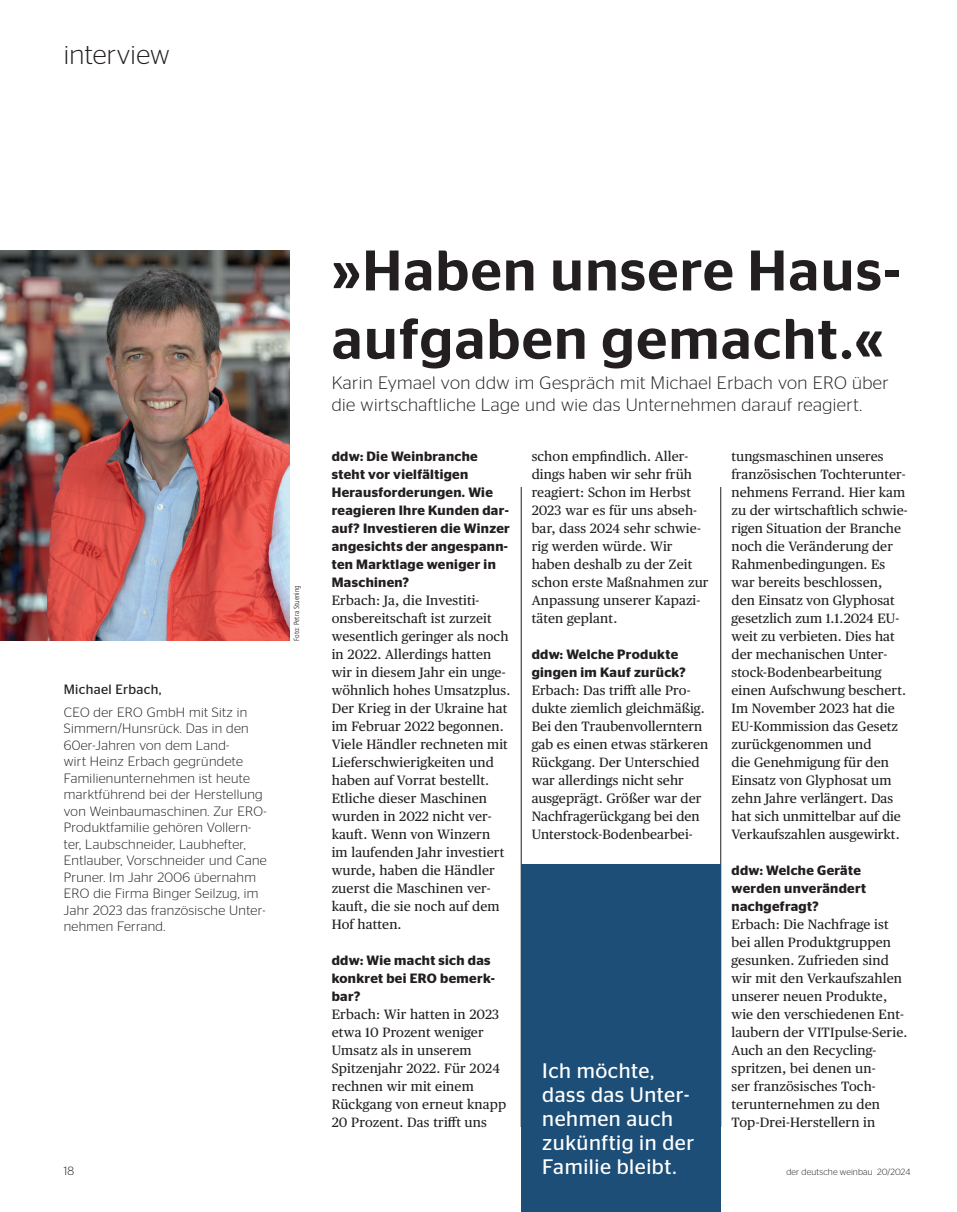
<style>
.page{position:relative;width:957px;height:1212px;background:#fff}
.page>*{position:absolute;margin:0;border:0;box-sizing:border-box;transform-origin:0 0}
.head_2____medium____56{font:500 57px/68.4px "Stag Sans";letter-spacing:.025em;color:#231f20}
.t1{font:300 27px "Stag Sans";letter-spacing:.01em;color:#231f20}
.teaser{font:21px/24px "Stag Sans";letter-spacing:.025em;color:#fff}
.subhead{font:300 18px/22.5px "Stag Sans";letter-spacing:.025em;color:#231f20}
.antwort{font:13.5px/18px "Publico Text";letter-spacing:.01em;color:#231f20}
.zusatzinfo____text_ohne_linie{font:300 13.5px/16.5px "Stag Sans";letter-spacing:.025em;color:#231f20}
.frage{font:600 13.5px/18px "Stag Sans";letter-spacing:.025em;color:#231f20}
.zusatzinfo____text_ohne_linie-2{font:13.5px "Stag Sans";letter-spacing:.025em;color:#231f20}
.t2{font:300 12px "Stag Sans";color:#231f20}
.t3{font:300 9px "Stag Sans";letter-spacing:.015em;color:#231f20}
.fotohinweis____positiv{font:300 condensed 7.5px "Frutiger LT Pro";color:#231f20}
</style>
<div class="page">
<img style="left:0;top:251px;width:289px;height:390px">
<hr style="left:521px;top:487px;width:1px;height:640px;background:#231f20">
<hr style="left:720px;top:487px;width:1px;height:640px;background:#231f20">
<div style="left:521px;top:864px;width:200px;height:348px;background:#1c4e78"></div>
<h2 class="t1" style="left:64px;top:40px;width:107px">interview</h2>
<p class="head_2____medium____56" style="left:332px;top:236px;width:570px">»Haben unsere Haus&shy;aufgaben gemacht.«</p>
<p class="subhead" style="left:332px;top:371px;width:558px">Karin Eymael von ddw im Gespräch mit Michael Erbach von ERO über die wirtschaftliche Lage und wie das Unternehmen darauf reagiert.</p>
<p class="frage" style="left:332px;top:447px;width:180px">ddw: Die Weinbranche steht vor vielfältigen<br>Herausforderungen. Wie reagieren Ihre Kunden dar&shy;auf? Investieren die Winzer angesichts der angespann&shy;ten Marktlage weniger in<br>Maschinen?</p>
<p class="antwort" style="left:332px;top:590px;width:180px">Erbach: Ja, die Investiti&shy;onsbereitschaft ist zurzeit wesentlich geringer als noch in 2022. Allerdings hatten wir in diesem Jahr ein unge&shy;wöhnlich hohes Umsatzplus.<br>Der Krieg in der Ukraine hat im Februar 2022 begonnen.<br>Viele Händler rechneten mit<br>Lieferschwierigkeiten und haben auf Vorrat bestellt.<br>Etliche dieser Maschinen wurden in 2022 nicht ver&shy;kauft. Wenn von Winzern<br>im laufenden Jahr investiert wurde, haben die Händler zuerst die Maschinen ver&shy;kauft, die sie noch auf dem<br>Hof hatten.</p>
<p class="frage" style="left:332px;top:951px;width:165px">ddw: Wie macht sich das konkret bei ERO bemerk&shy;bar?</p>
<p class="antwort" style="left:332px;top:1004px;width:176px">Erbach: Wir hatten in 2023 etwa 10 Prozent weniger<br>Umsatz als in unserem<br>Spitzenjahr 2022. Für 2024 rechnen wir mit einem<br>Rückgang von erneut knapp<br>20 Prozent. Das trifft uns</p>
<p class="antwort" style="left:531px;top:446px;width:178px">schon empfindlich. Aller&shy;dings haben wir sehr früh reagiert: Schon im Herbst<br>2023 war es für uns abseh&shy;bar, dass 2024 sehr schwie&shy;rig werden würde. Wir haben deshalb zu der Zeit schon erste Maßnahmen zur<br>Anpassung unserer Kapazi&shy;täten geplant.</p>
<p class="frage" style="left:531px;top:645px;width:156px">ddw: Welche Produkte gingen im Kauf zurück?</p>
<p class="antwort" style="left:531px;top:680px;width:178px">Erbach: Das trifft alle Pro&shy;dukte ziemlich gleichmäßig.<br>Bei den Traubenvollerntern gab es einen etwas stärkeren<br>Rückgang. Der Unterschied war allerdings nicht sehr ausgeprägt. Größer war der<br>Nachfragerückgang bei den<br>Unterstock-Bodenbearbei-</p>
<p class="antwort" style="left:731px;top:446px;width:178px">tungsmaschinen unseres französischen Tochterunter&shy;nehmens Ferrand. Hier kam zu der wirtschaftlich schwie&shy;rigen Situation der Branche noch die Veränderung der<br>Rahmenbedingungen. Es war bereits beschlossen, den Einsatz von Glyphosat gesetzlich zum 1.1.2024 EU&shy;weit zu verbieten. Dies hat der mechanischen Unter&shy;stock-Bodenbearbeitung einen Aufschwung beschert.<br>Im November 2023 hat die<br>EU-Kommission das Gesetz zurückgenommen und<br>die Genehmigung für den<br>Einsatz von Glyphosat um zehn Jahre verlängert. Das hat sich unmittelbar auf die<br>Verkaufszahlen ausgewirkt.</p>
<p class="frage" style="left:731px;top:861px;width:136px">ddw: Welche Geräte werden unverändert nachgefragt?</p>
<p class="antwort" style="left:731px;top:914px;width:177px">Erbach: Die Nachfrage ist bei allen Produktgruppen gesunken. Zufrieden sind wir mit den Verkaufszahlen unserer neuen Produkte, wie den verschiedenen Ent&shy;laubern der VITIpulse-Serie.<br>Auch an den Recycling&shy;spritzen, bei denen un-<br>ser französisches Toch&shy;terunternehmen zu den<br>Top-Drei-Herstellern in</p>
<p class="fotohinweis____positiv" style="left:292px;top:641px;width:57px;rotate:-90deg">Foto: Petra Stuening</p>
<p class="zusatzinfo____text_ohne_linie-2" style="left:64px;top:682px;width:99px">Michael Erbach,</p>
<p class="zusatzinfo____text_ohne_linie" style="left:64px;top:704px;width:204px">CEO der ERO GmbH mit Sitz in<br>Simmern/Hunsrück. Das in den<br>60er-Jahren von dem Land-<br>wirt Heinz Erbach gegründete<br>Familienunternehmen ist heute marktführend bei der Herstellung von Weinbaumaschinen. Zur ERO-<br>Produktfamilie gehören Vollern&shy;ter, Laubschneider, Laubhefter,<br>Entlauber, Vorschneider und Cane<br>Pruner. Im Jahr 2006 übernahm<br>ERO die Firma Binger Seilzug, im<br>Jahr 2023 das französische Unter&shy;nehmen Ferrand.</p>
<p class="teaser" style="left:542px;top:1058px;width:154px">Ich möchte, dass das Unter&shy;nehmen auch zukünftig in der<br>Familie bleibt.</p>
<p class="t2" style="left:64px;top:1164px;width:12px">18</p>
<p class="t3" style="left:786px;top:1167px;width:125px">der deutsche weinbau 20/2024</p>
</div>
